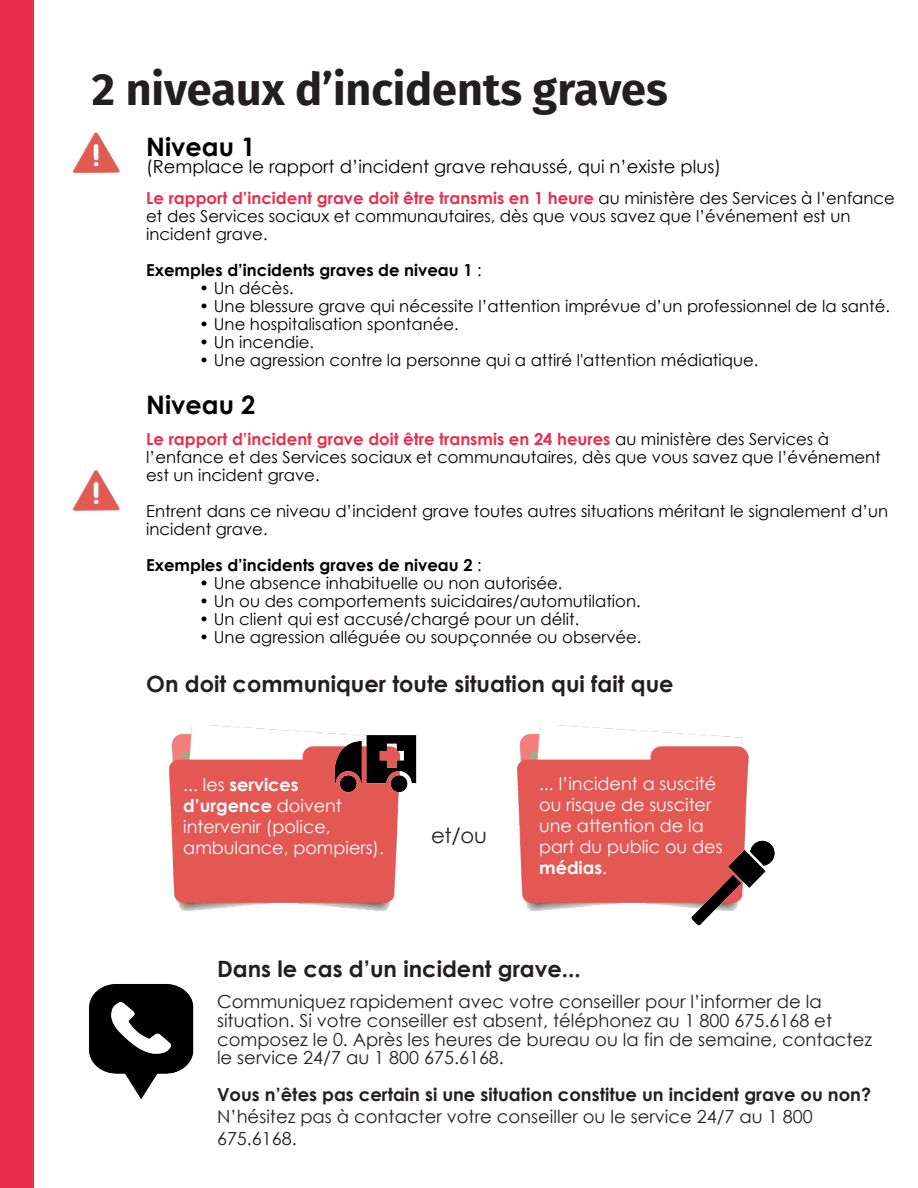
<style>
.page{position:relative;width:918px;height:1188px;background:#fff}
.page>*{position:absolute;margin:0;border:0;box-sizing:border-box;transform-origin:0 0}
.t1{font:700 45px "Fira Sans";color:#231f20}
.t2{font:700 25.5px "Century Gothic";color:#000001}
.t3{font:700 22.5px "Century Gothic";color:#231f20}
.t4{font:21.15px "Century Gothic";color:#231f20}
.t5{font:18px/18.6px "Century Gothic";color:#231f20}
.t6{font:700 18px "Century Gothic";color:#231f20}
.t7{font:18px "Century Gothic";color:#000001}
.t8{font:17.55px/21.1px "Century Gothic";color:#fff}
.t9{font:16.5px/18px "Century Gothic";color:#000001}
.t10{font:700 16.5px "Century Gothic";color:#000001}
.s1{font-weight:700;color:#e82f4f}
.s2{font-weight:400}
.s3{font-weight:700}
</style>
<div class="page">
<img style="left:89px;top:984px;width:105px;height:116px">
<img style="left:169px;top:725px;width:230px;height:186px">
<img style="left:517px;top:725px;width:231px;height:186px">
<img style="left:72px;top:132px;width:48px;height:41px">
<img style="left:72px;top:470px;width:48px;height:41px">
<div style="left:0;top:0;width:33px;height:1188px;background:#e82f4f"></div>
<img style="left:335px;top:725px;width:82px;height:79px">
<img style="left:679px;top:829px;width:96px;height:97px">
<h1 class="t1" style="left:92px;top:51px;width:577px">2 niveaux d’incidents graves</h1>
<h2 class="t2" style="left:146px;top:127px;width:111px">Niveau 1</h2>
<p class="t7" style="left:146px;top:154px;width:576px">(Remplace le rapport d’incident grave rehaussé, qui n’existe plus)</p>
<p class="t9" style="left:146px;top:189px;width:750px"><span class="s1">Le rapport d’incident grave doit être transmis en 1 heure</span> au ministère des Services à l’enfance et des Services sociaux et communautaires, dès que vous savez que l’événement est un incident grave.</p>
<p class="t10" style="left:146px;top:257px;width:337px">Exemples d’incidents graves de niveau 1 <span class="s2">:</span></p>
<p class="t9" style="left:199px;top:279px;width:96px">• Un décès.</p>
<p class="t9" style="left:199px;top:297px;width:692px">• Une blessure grave qui nécessite l’attention imprévue d’un professionnel de la santé.</p>
<p class="t9" style="left:199px;top:315px;width:261px">• Une hospitalisation spontanée.</p>
<p class="t9" style="left:199px;top:333px;width:116px">• Un incendie.</p>
<p class="t9" style="left:199px;top:351px;width:561px">• Une agression contre la personne qui a attiré l'attention médiatique.</p>
<h2 class="t2" style="left:146px;top:386px;width:111px">Niveau 2</h2>
<p class="t9" style="left:146px;top:430px;width:736px"><span class="s1">Le rapport d’incident grave doit être transmis en 24 heures</span> au ministère des Services à l’enfance et des Services sociaux et communautaires, dès que vous savez que l’événement est un incident grave.</p>
<p class="t9" style="left:146px;top:502px;width:744px">Entrent dans ce niveau d’incident grave toutes autres situations méritant le signalement d’un incident grave.</p>
<p class="t10" style="left:146px;top:552px;width:337px">Exemples d’incidents graves de niveau 2 <span class="s2">:</span></p>
<p class="t9" style="left:199px;top:574px;width:365px">• Une absence inhabituelle ou non autorisée.</p>
<p class="t9" style="left:199px;top:592px;width:443px">• Un ou des comportements suicidaires/automutilation.</p>
<p class="t9" style="left:199px;top:610px;width:382px">• Un client qui est accusé/chargé pour un délit.</p>
<p class="t9" style="left:199px;top:628px;width:444px">• Une agression alléguée ou soupçonnée ou observée.</p>
<h3 class="t3" style="left:146px;top:667px;width:529px">On doit communiquer toute situation qui fait que</h3>
<p class="t8" style="left:183px;top:774px;width:202px">... les <span class="s3">services d’urgence</span> doivent intervenir (police, ambulance, pompiers).</p>
<p class="t8" style="left:539px;top:772px;width:185px">... l’incident a suscité ou risque de susciter une attention de la part du public ou des <span class="s3">médias</span>.</p>
<p class="t4" style="left:431px;top:820px;width:58px">et/ou</p>
<h3 class="t3" style="left:217px;top:952px;width:365px">Dans le cas d’un incident grave...</h3>
<p class="t5" style="left:217px;top:992px;width:657px">Communiquez rapidement avec votre conseiller pour l’informer de la situation. Si votre conseiller est absent, téléphonez au 1 800 675.6168 et composez le 0. Après les heures de bureau ou la fin de semaine, contactez le service 24/7 au 1 800 675.6168.</p>
<p class="t6" style="left:217px;top:1081px;width:656px">Vous n’êtes pas certain si une situation constitue un incident grave ou non?</p>
<p class="t5" style="left:217px;top:1105px;width:597px;line-height:21.6px">N’hésitez pas à contacter votre conseiller ou le service 24/7 au 1 800<br>675.6168.</p>
</div>
